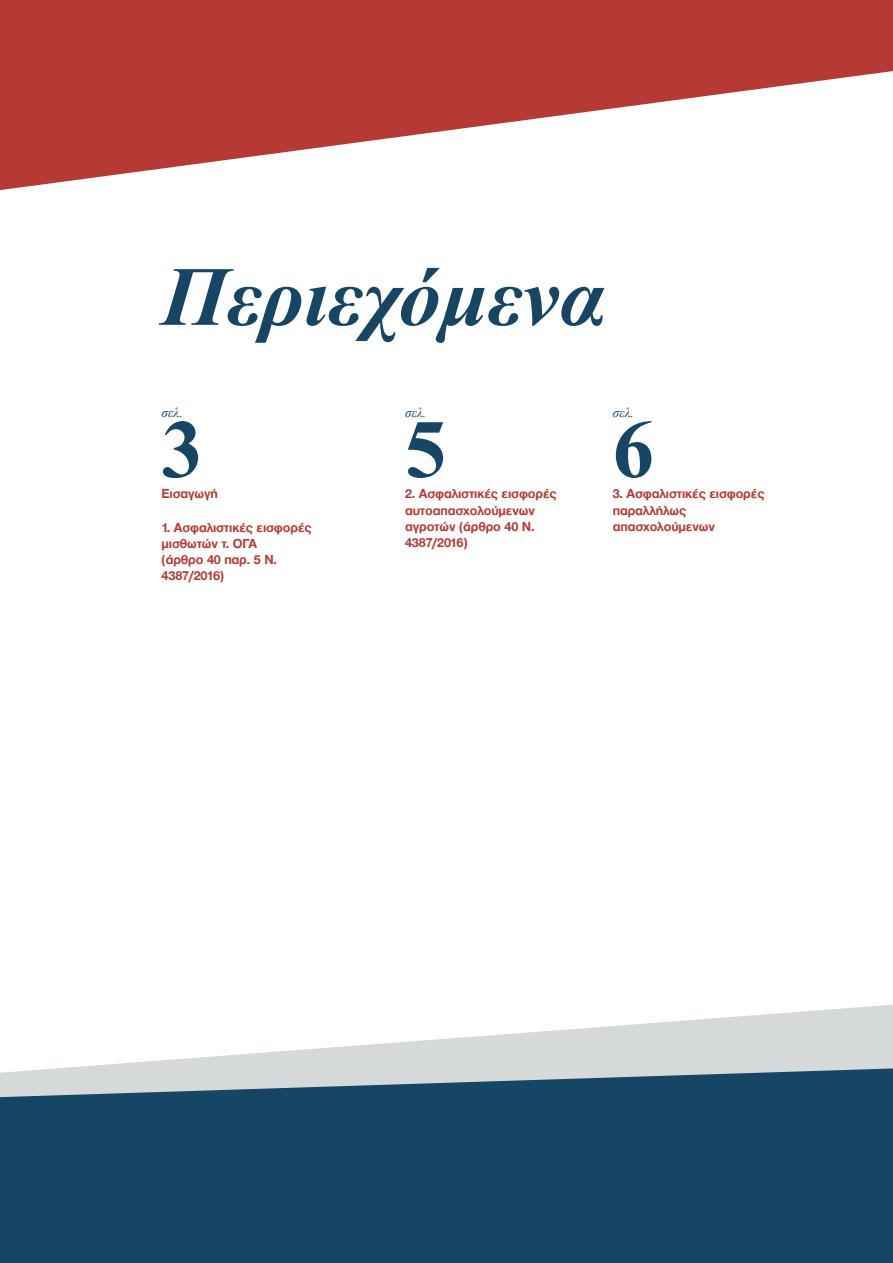
<style>
.page{position:relative;width:893px;height:1263px;background:#fff}
.page>*{position:absolute;margin:0;border:0;box-sizing:border-box;transform-origin:0 0}
.t1{font:italic 700 84px "Times New Roman";color:#164664}
.t2{font:700 82.5px "Times New Roman";color:#164664}
.t3{font:700 13.5px/16.2px "Helvetica Neue Greek";letter-spacing:-.01em;color:#b73934}
.t4{font:italic 13.5px "Times New Roman";color:#164664}
</style>
<div class="page">
<svg style="left:65px;top:1005px;width:828px;height:63px;fill:#dee0e1"></svg>
<svg style="left:0;top:1068px;width:893px;height:195px;background:#24516c"></svg>
<svg style="left:0;top:0;width:893px;height:190px;fill:#b73934"></svg>
<p class="t1" style="left:162px;top:238px;width:446px">Περιεχόμενα</p>
<p class="t4" style="left:162px;top:403px;width:23px">σελ.</p>
<p class="t4" style="left:405px;top:403px;width:23px">σελ.</p>
<p class="t4" style="left:613px;top:403px;width:23px">σελ.</p>
<p class="t2" style="left:162px;top:392px;width:43px">3</p>
<p class="t2" style="left:405px;top:392px;width:43px">5</p>
<p class="t2" style="left:613px;top:392px;width:43px">6</p>
<p class="t3" style="left:162px;top:486px;width:58px">Εισαγωγή</p>
<p class="t3" style="left:162px;top:519px;width:152px">1. Ασφαλιστικές εισφορές μισθωτών τ. ΟΓΑ<br>(άρθρο 40 παρ. 5 Ν.<br>4387/2016)</p>
<p class="t3" style="left:405px;top:486px;width:153px">2. Ασφαλιστικές εισφορές αυτοαπασχολούμενων αγροτών (άρθρο 40 Ν.<br>4387/2016)</p>
<p class="t3" style="left:613px;top:486px;width:153px">3. Ασφαλιστικές εισφορές παραλλήλως απασχολούμενων</p>
</div>
